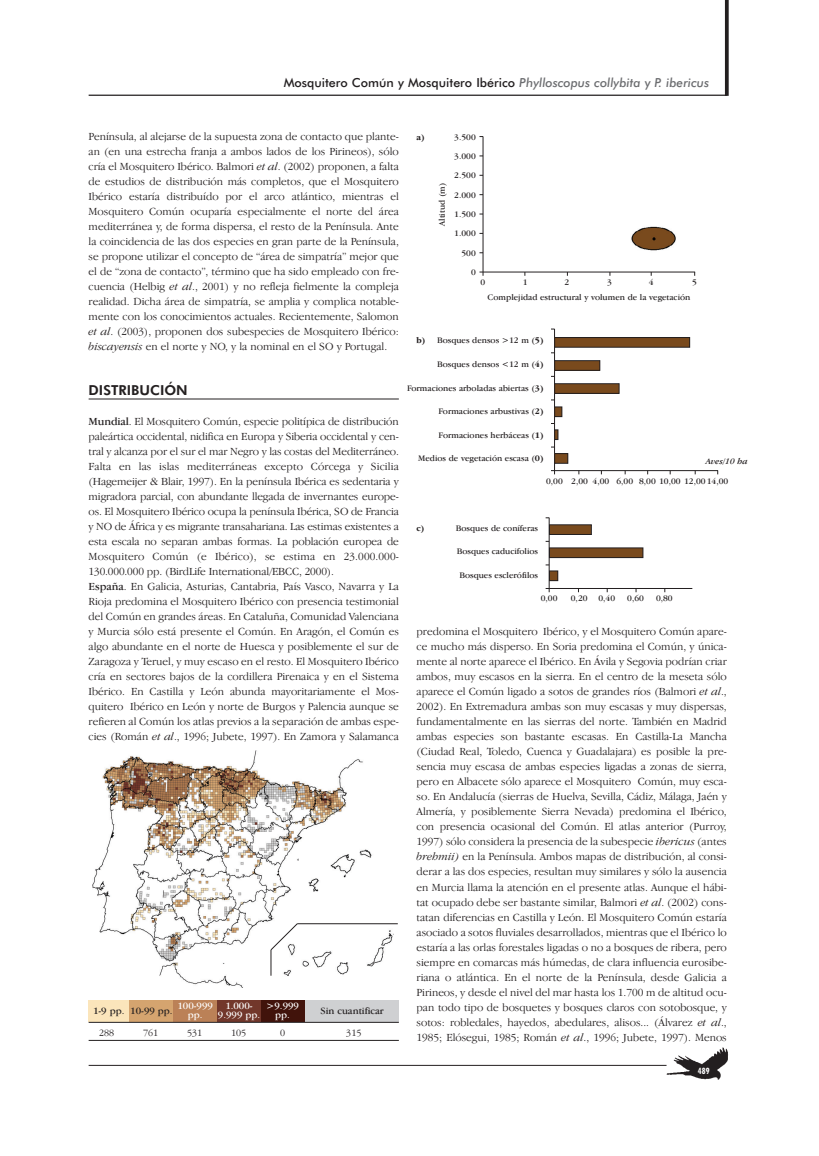
<style>
.page{position:relative;width:819px;height:1156px;background:#fff}
.page>*{position:absolute;margin:0;border:0;box-sizing:border-box;transform-origin:0 0}
.t1{font:800 13.75px "Futura BT";color:#231f20}
.t2{font:500 12.5px "Futura BT";color:#231f20}
.t3{font:300 11.25px/15px "Garamond IT Cby BT";color:#231f20;text-align:justify}
.t4{font:10px/8.8px "Garamond IT Cby BT";color:#fff;text-align:center}
.t5{font:10px "Garamond IT Cby BT";color:#231f20}
.t6{font:300 10px "Garamond IT Cby BT";color:#231f20}
.t7{font:8.75px "Garamond IT Cby BT";color:#231f20}
.t8{font:italic 8.75px "Garamond IT Cby BT";color:#231f20}
.t9{font:700 8.75px "Garamond IT Cby BT";color:#231f20}
.t10{font:700 condensed 8.75px "Futura BT";color:#fff}
.s1{font-style:italic;color:#6c6d70}
.s2{color:#6c6d70}
.s3{font-style:italic}
.s4{font-weight:400}
.s5{font-weight:700}
</style>
<div class="page">
<div style="left:89px;top:1000px;width:310px;height:22px;background:#cfd0d2"></div>
<div style="left:89px;top:1000px;width:215px;height:22px;background:#41130b"></div>
<div style="left:89px;top:1000px;width:171px;height:22px;background:#72372b"></div>
<div style="left:89px;top:1000px;width:127px;height:22px;background:#bb8157"></div>
<div style="left:89px;top:1000px;width:84px;height:22px;background:#d5a46f"></div>
<div style="left:89px;top:1000px;width:40px;height:22px;background:#fbe5bb"></div>
<hr style="left:89px;top:1021px;width:310px;height:1px;background:#231f20">
<hr style="left:89px;top:1039px;width:310px;height:1px;background:#231f20">
<hr style="left:89px;top:1064px;width:577px;height:1px;background:#231f20">
<img style="left:663px;top:1047px;width:65px;height:33px">
<img style="left:92px;top:750px;width:301px;height:237px">
<hr style="left:89px;top:398px;width:310px;height:1px;background:#231f20">
<hr style="left:725px;top:0;width:3px;height:96px;background:#231f20">
<hr style="left:89px;top:95px;width:637px;height:1px;background:#231f20">
<img style="left:631px;top:226px;width:45px;height:25px">
<hr style="left:551px;top:470px;width:167px;height:1px;background:#231f20">
<hr style="left:554px;top:329px;width:1px;height:145px;background:#231f20">
<svg style="left:479px;top:252px;width:216px;height:212px"></svg>
<hr style="left:482px;top:136px;width:1px;height:140px;background:#231f20">
<hr style="left:545px;top:588px;width:147px;height:1px;background:#231f20">
<hr style="left:549px;top:517px;width:1px;height:75px;background:#231f20">
<div style="left:549px;top:524px;width:42px;height:10px;background:#794a1d"></div>
<div style="left:549px;top:547px;width:94px;height:10px;background:#794a1d"></div>
<div style="left:549px;top:547px;width:94px;height:10px;border:1px solid #231f20"></div>
<div style="left:549px;top:571px;width:8px;height:9px;background:#794a1d"></div>
<div style="left:549px;top:570px;width:9px;height:11px;border:1px solid #231f20"></div>
<svg style="left:270px;top:922px;width:28px;height:53px"></svg>
<hr style="left:297px;top:923px;width:101px;height:1px;background:#231f20">
<p class="t2" style="left:284px;top:78px;width:427px">Mosquitero Común y Mosquitero Ibérico <span class="s1">Phylloscopus collybita</span> <span class="s2">y</span> <span class="s1">P. ibericus</span></p>
<p class="t3" style="left:89px;top:130px;width:312px">Península, al alejarse de la supuesta zona de contacto que plante&shy;an (en una estrecha franja a ambos lados de los Pirineos), sólo cría el Mosquitero Ibérico. Balmori <span class="s3">et al</span>. (2002) proponen, a falta de estudios de distribución más completos, que el Mosquitero Ibérico estaría distribuído por el arco atlántico, mientras el Mosquitero Común ocuparía especialmente el norte del área mediterránea y, de forma dispersa, el resto de la Península. Ante la coincidencia de las dos especies en gran parte de la Península, se propone utilizar el concepto de “área de simpatría” mejor que el de “zona de contacto”, término que ha sido empleado con fre&shy;cuencia (Helbig <span class="s3">et al</span>., 2001) y no refleja fielmente la compleja realidad. Dicha área de simpatría, se amplia y complica notable&shy;mente con los conocimientos actuales. Recientemente, Salomon <span class="s3">et al</span>. (2003), proponen dos subespecies de Mosquitero Ibérico: <span class="s3">biscayensis</span> en el norte y NO, y la nominal en el SO y Portugal.</p>
<p class="t1" style="left:89px;top:384px;width:101px">DISTRIBUCIÓN</p>
<p class="t3" style="left:89px;top:415px;width:312px;text-align:left"><span class="s4">Mundial</span>. El Mosquitero Común, especie politípica de distribución paleártica occidental, nidifica en Europa y Siberia occidental y cen&shy;tral y alcanza por el sur el mar Negro y las costas del Mediterráneo.<br>Falta en las islas mediterráneas excepto Córcega y Sicilia (Hagemeijer &amp; Blair, 1997). En la península Ibérica es sedentaria y migradora parcial, con abundante llegada de invernantes europe&shy;os. El Mosquitero Ibérico ocupa la península Ibérica, SO de Francia y NO de África y es migrante transahariana. Las estimas existentes a esta escala no separan ambas formas. La población europea de Mosquitero Común (e Ibérico), se estima en 23.000.000- 130.000.000 pp. (BirdLife International/EBCC, 2000).<br><span class="s4">España</span>. En Galicia, Asturias, Cantabria, País Vasco, Navarra y La Rioja predomina el Mosquitero Ibérico con presencia testimonial del Común en grandes áreas. En Cataluña, Comunidad Valenciana y Murcia sólo está presente el Común. En Aragón, el Común es algo abundante en el norte de Huesca y posiblemente el sur de Zaragoza y Teruel, y muy escaso en el resto. El Mosquitero Ibérico cría en sectores bajos de la cordillera Pirenaica y en el Sistema Ibérico. En Castilla y León abunda mayoritariamente el Mos&shy;quitero Ibérico en León y norte de Burgos y Palencia aunque se refieren al Común los atlas previos a la separación de ambas espe&shy;cies (Román <span class="s3">et al</span>., 1996; Jubete, 1997). En Zamora y Salamanca</p>
<p class="t5" style="left:93px;top:1006px;width:81px">1-9 pp. 10-99 pp.</p>
<p class="t4" style="left:177px;top:1002px;width:37px">100-999 pp.</p>
<p class="t4" style="left:218px;top:1002px;width:44px">1.000-<br>9.999 pp.</p>
<p class="t4" style="left:266px;top:1002px;width:34px">&gt;9.999 pp.</p>
<p class="t5" style="left:320px;top:1006px;width:65px">Sin cuantificar</p>
<p class="t6" style="left:99px;top:1028px;width:17px">288</p>
<p class="t6" style="left:143px;top:1028px;width:17px">761</p>
<p class="t6" style="left:187px;top:1028px;width:17px">531</p>
<p class="t6" style="left:231px;top:1028px;width:17px">105</p>
<p class="t6" style="left:280px;top:1028px;width:7px">0</p>
<p class="t6" style="left:346px;top:1028px;width:17px">315</p>
<p class="t9" style="left:416px;top:133px;width:10px">a)</p>
<p class="t7" style="left:454px;top:133px;width:23px">3.500</p>
<p class="t7" style="left:454px;top:153px;width:23px">3.000</p>
<p class="t7" style="left:454px;top:172px;width:23px">2.500</p>
<p class="t7" style="left:438px;top:226px;width:44px;rotate:-90deg">Altitud (m)</p>
<p class="t7" style="left:454px;top:191px;width:23px">2.000</p>
<p class="t7" style="left:454px;top:211px;width:23px">1.500</p>
<p class="t7" style="left:454px;top:230px;width:23px">1.000</p>
<p class="t7" style="left:461px;top:249px;width:16px">500</p>
<p class="t7" style="left:471px;top:269px;width:6px">0</p>
<p class="t7" style="left:480px;top:279px;width:6px">0</p>
<p class="t7" style="left:522px;top:279px;width:6px">1</p>
<p class="t7" style="left:564px;top:279px;width:6px">2</p>
<p class="t7" style="left:607px;top:279px;width:6px">3</p>
<p class="t7" style="left:648px;top:279px;width:6px">4</p>
<p class="t7" style="left:692px;top:279px;width:6px">5</p>
<p class="t7" style="left:487px;top:294px;width:204px">Complejidad estructural y volumen de la vegetación</p>
<p class="t9" style="left:416px;top:336px;width:10px">b)</p>
<p class="t7" style="left:437px;top:337px;width:108px">Bosques densos &gt;12 m (<span class="s5">5)</span></p>
<p class="t7" style="left:437px;top:361px;width:108px">Bosques densos &lt;12 m (<span class="s5">4)</span></p>
<p class="t7" style="left:407px;top:384px;width:138px">Formaciones arboladas abiertas (<span class="s5">3)</span></p>
<p class="t7" style="left:438px;top:408px;width:107px">Formaciones arbustivas (<span class="s5">2)</span></p>
<p class="t7" style="left:438px;top:431px;width:106px">Formaciones herbáceas (<span class="s5">1)</span></p>
<p class="t7" style="left:418px;top:455px;width:127px">Medios de vegetación escasa (<span class="s5">0)</span></p>
<p class="t8" style="left:705px;top:457px;width:43px">Aves/10 ha</p>
<p class="t9" style="left:416px;top:524px;width:9px">c)</p>
<p class="t7" style="left:546px;top:477px;width:184px">0,00 2,00 4,00 6,00 8,00 10,00 12,0014,00</p>
<p class="t7" style="left:456px;top:524px;width:84px">Bosques de coníferas</p>
<p class="t7" style="left:456px;top:548px;width:83px">Bosques caducifolios</p>
<p class="t7" style="left:459px;top:571px;width:80px">Bosques esclerófilos</p>
<p class="t7" style="left:540px;top:595px;width:18px">0,00</p>
<p class="t7" style="left:570px;top:595px;width:46px">0,20 0,40</p>
<p class="t7" style="left:627px;top:595px;width:18px">0,60</p>
<p class="t7" style="left:656px;top:595px;width:18px">0,80</p>
<p class="t3" style="left:416px;top:625px;width:312px">predomina el Mosquitero Ibérico, y el Mosquitero Común apare&shy;ce mucho más disperso. En Soria predomina el Común, y única&shy;mente al norte aparece el Ibérico. En Ávila y Segovia podrían criar ambos, muy escasos en la sierra. En el centro de la meseta sólo aparece el Común ligado a sotos de grandes ríos (Balmori <span class="s3">et al</span>., 2002). En Extremadura ambas son muy escasas y muy dispersas, fundamentalmente en las sierras del norte. También en Madrid ambas especies son bastante escasas. En Castilla-La Mancha (Ciudad Real, Toledo, Cuenca y Guadalajara) es posible la pre&shy;sencia muy escasa de ambas especies ligadas a zonas de sierra, pero en Albacete sólo aparece el Mosquitero Común, muy esca&shy;so. En Andalucía (sierras de Huelva, Sevilla, Cádiz, Málaga, Jaén y Almería, y posiblemente Sierra Nevada) predomina el Ibérico, con presencia ocasional del Común. El atlas anterior (Purroy, 1997) sólo considera la presencia de la subespecie <span class="s3">ibericus</span> (antes <span class="s3">brehmii)</span> en la Península. Ambos mapas de distribución, al consi&shy;derar a las dos especies, resultan muy similares y sólo la ausencia en Murcia llama la atención en el presente atlas. Aunque el hábi&shy;tat ocupado debe ser bastante similar, Balmori <span class="s3">et al</span>. (2002) cons&shy;tatan diferencias en Castilla y León. El Mosquitero Común estaría asociado a sotos fluviales desarrollados, mientras que el Ibérico lo estaría a las orlas forestales ligadas o no a bosques de ribera, pero siempre en comarcas más húmedas, de clara influencia eurosibe&shy;riana o atlántica. En el norte de la Península, desde Galicia a Pirineos, y desde el nivel del mar hasta los 1.700 m de altitud ocu&shy;pan todo tipo de bosquetes y bosques claros con sotobosque, y sotos: robledales, hayedos, abedulares, alisos... (Álvarez <span class="s3">et al</span>., 1985; Elósegui, 1985; Román <span class="s3">et al</span>., 1996; Jubete, 1997). Menos</p>
<p class="t10" style="left:698px;top:1066px;width:13px">489</p>
</div>
